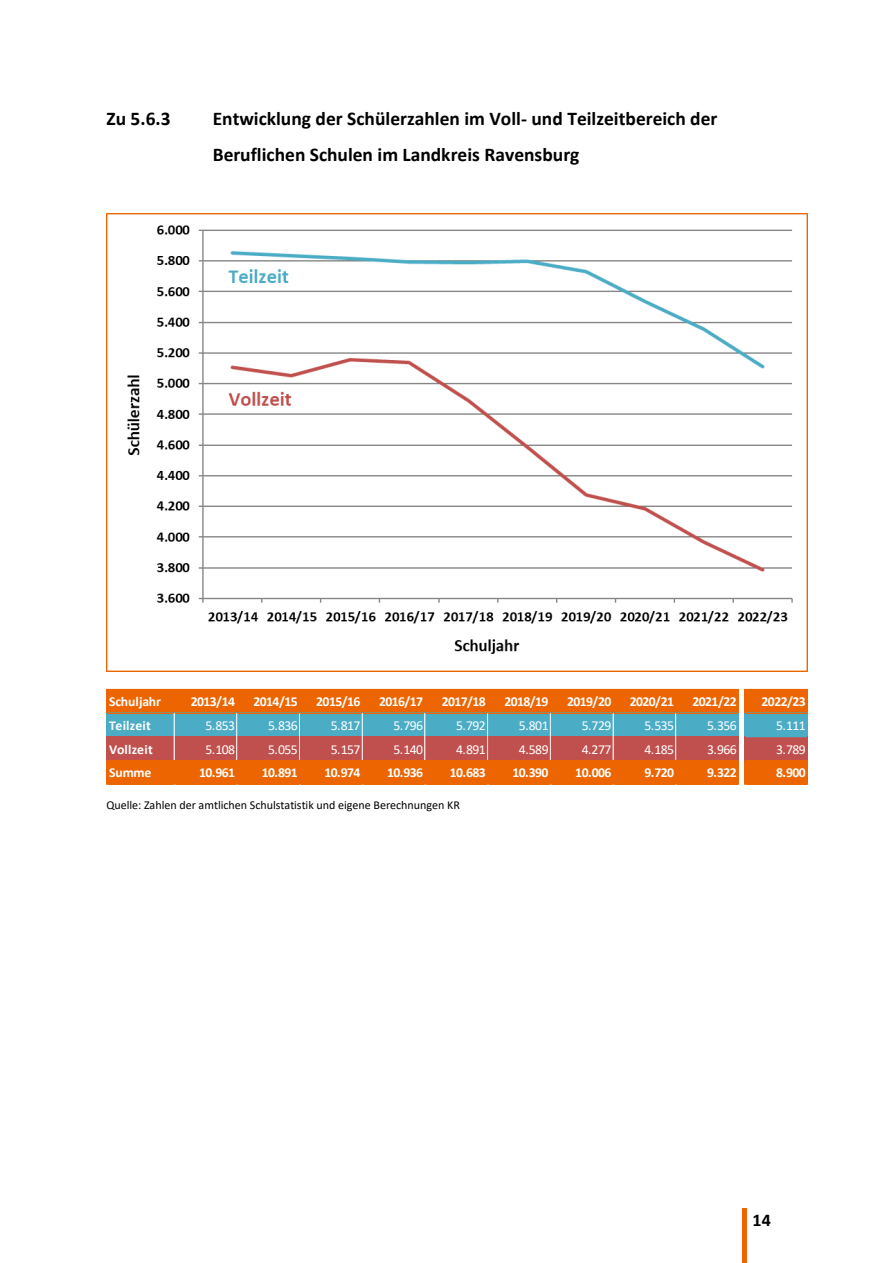
<style>
.page{position:relative;width:893px;height:1263px;background:#fff}
.page>*{position:absolute;margin:0;border:0;box-sizing:border-box;transform-origin:0 0}
.t1{font:700 19.5px/35.7px "Calibri";color:#000}
.t2{font:700 18px "Calibri";color:#000}
.t3{font:700 13.65px "Calibri";letter-spacing:-.045em;color:#fff}
.t4{font:13.65px "Calibri";letter-spacing:-.045em;color:#fff}
.t5{font:700 13.65px "Calibri";letter-spacing:.015em;color:#fff}
.t6{font:700 13.65px "Calibri";letter-spacing:-.01em;color:#fff}
.t7{font:12px "Calibri";letter-spacing:-.005em;color:#000}
</style>
<div class="page">
<div style="left:742px;top:1208px;width:5px;height:55px;background:#ec6500"></div>
<img style="left:106px;top:213px;width:702px;height:458px">
<div style="left:107px;top:690px;width:632px;height:23px;background:#ec6500"></div>
<div style="left:744px;top:690px;width:64px;height:23px;background:#ec6500"></div>
<div style="left:107px;top:713px;width:632px;height:24px;background:#4bacc6"></div>
<div style="left:744px;top:713px;width:64px;height:24px;background:#4bacc6"></div>
<div style="left:107px;top:736px;width:632px;height:25px;background:#c0504d"></div>
<div style="left:744px;top:736px;width:64px;height:25px;background:#c0504d"></div>
<div style="left:107px;top:760px;width:632px;height:24px;background:#ec6500"></div>
<div style="left:744px;top:760px;width:64px;height:24px;background:#ec6500"></div>
<hr style="left:107px;top:689px;width:632px;height:1px;background:#ec6500">
<hr style="left:745px;top:689px;width:63px;height:1px;background:#ec6500">
<hr style="left:107px;top:713px;width:632px;height:1px;background:#ec6500">
<hr style="left:745px;top:713px;width:63px;height:1px;background:#ec6500">
<hr style="left:745px;top:736px;width:62px;height:1px;background:#4bacc6">
<svg style="left:174px;top:713px;width:1px;height:47px"></svg>
<svg style="left:236px;top:713px;width:1px;height:47px"></svg>
<svg style="left:299px;top:713px;width:1px;height:47px"></svg>
<svg style="left:362px;top:713px;width:1px;height:47px"></svg>
<svg style="left:424px;top:713px;width:1px;height:47px"></svg>
<svg style="left:487px;top:713px;width:1px;height:47px"></svg>
<svg style="left:550px;top:713px;width:1px;height:47px"></svg>
<svg style="left:613px;top:713px;width:1px;height:47px"></svg>
<svg style="left:675px;top:713px;width:1px;height:47px"></svg>
<hr style="left:107px;top:784px;width:632px;height:1px;background:#ec6500">
<hr style="left:745px;top:784px;width:63px;height:1px;background:#ec6500">
<svg style="left:106px;top:689px;width:2px;height:96px"></svg>
<svg style="left:738px;top:689px;width:8px;height:96px"></svg>
<h1 class="t1" style="left:106px;top:101px;width:66px">Zu 5.6.3</h1>
<h1 class="t1" style="left:213px;top:101px;width:506px">Entwicklung der Schülerzahlen im Voll- und Teilzeitbereich der<br>Beruflichen Schulen im Landkreis Ravensburg</h1>
<p class="t6" style="left:109px;top:695px;width:54px">Schuljahr</p>
<p class="t3" style="left:191px;top:695px;width:46px">2013/14</p>
<p class="t3" style="left:254px;top:695px;width:46px">2014/15</p>
<p class="t3" style="left:316px;top:695px;width:46px">2015/16</p>
<p class="t3" style="left:379px;top:695px;width:46px">2016/17</p>
<p class="t3" style="left:442px;top:695px;width:46px">2017/18</p>
<p class="t3" style="left:504px;top:695px;width:46px">2018/19</p>
<p class="t3" style="left:567px;top:695px;width:46px">2019/20</p>
<p class="t3" style="left:630px;top:695px;width:46px">2020/21</p>
<p class="t3" style="left:693px;top:695px;width:46px">2021/22</p>
<p class="t3" style="left:762px;top:695px;width:46px">2022/23</p>
<p class="t5" style="left:109px;top:719px;width:43px">Teilzeit</p>
<p class="t4" style="left:205px;top:719px;width:31px">5.853</p>
<p class="t4" style="left:268px;top:719px;width:31px">5.836</p>
<p class="t4" style="left:331px;top:719px;width:31px">5.817</p>
<p class="t4" style="left:394px;top:719px;width:31px">5.796</p>
<p class="t4" style="left:456px;top:719px;width:31px">5.792</p>
<p class="t4" style="left:519px;top:719px;width:31px">5.801</p>
<p class="t4" style="left:582px;top:719px;width:31px">5.729</p>
<p class="t4" style="left:644px;top:719px;width:31px">5.535</p>
<p class="t4" style="left:707px;top:719px;width:31px">5.356</p>
<p class="t4" style="left:776px;top:719px;width:31px">5.111</p>
<p class="t5" style="left:109px;top:742px;width:45px">Vollzeit</p>
<p class="t4" style="left:205px;top:743px;width:31px">5.108</p>
<p class="t4" style="left:268px;top:743px;width:31px">5.055</p>
<p class="t4" style="left:331px;top:743px;width:31px">5.157</p>
<p class="t4" style="left:394px;top:743px;width:31px">5.140</p>
<p class="t4" style="left:456px;top:743px;width:31px">4.891</p>
<p class="t4" style="left:519px;top:743px;width:31px">4.589</p>
<p class="t4" style="left:582px;top:743px;width:31px">4.277</p>
<p class="t4" style="left:644px;top:743px;width:31px">4.185</p>
<p class="t4" style="left:707px;top:743px;width:31px">3.966</p>
<p class="t4" style="left:776px;top:743px;width:31px">3.789</p>
<p class="t3" style="left:109px;top:766px;width:44px">Summe</p>
<p class="t3" style="left:199px;top:766px;width:38px">10.961</p>
<p class="t3" style="left:262px;top:766px;width:38px">10.891</p>
<p class="t3" style="left:324px;top:766px;width:38px">10.974</p>
<p class="t3" style="left:387px;top:766px;width:38px">10.936</p>
<p class="t3" style="left:450px;top:766px;width:38px">10.683</p>
<p class="t3" style="left:513px;top:766px;width:38px">10.390</p>
<p class="t3" style="left:575px;top:766px;width:38px">10.006</p>
<p class="t3" style="left:644px;top:766px;width:31px">9.720</p>
<p class="t3" style="left:707px;top:766px;width:31px">9.322</p>
<p class="t3" style="left:776px;top:766px;width:31px">8.900</p>
<p class="t7" style="left:106px;top:799px;width:355px">Quelle: Zahlen der amtlichen Schulstatistik und eigene Berechnungen KR</p>
<h2 class="t2" style="left:753px;top:1211px;width:20px">14</h2>
</div>
